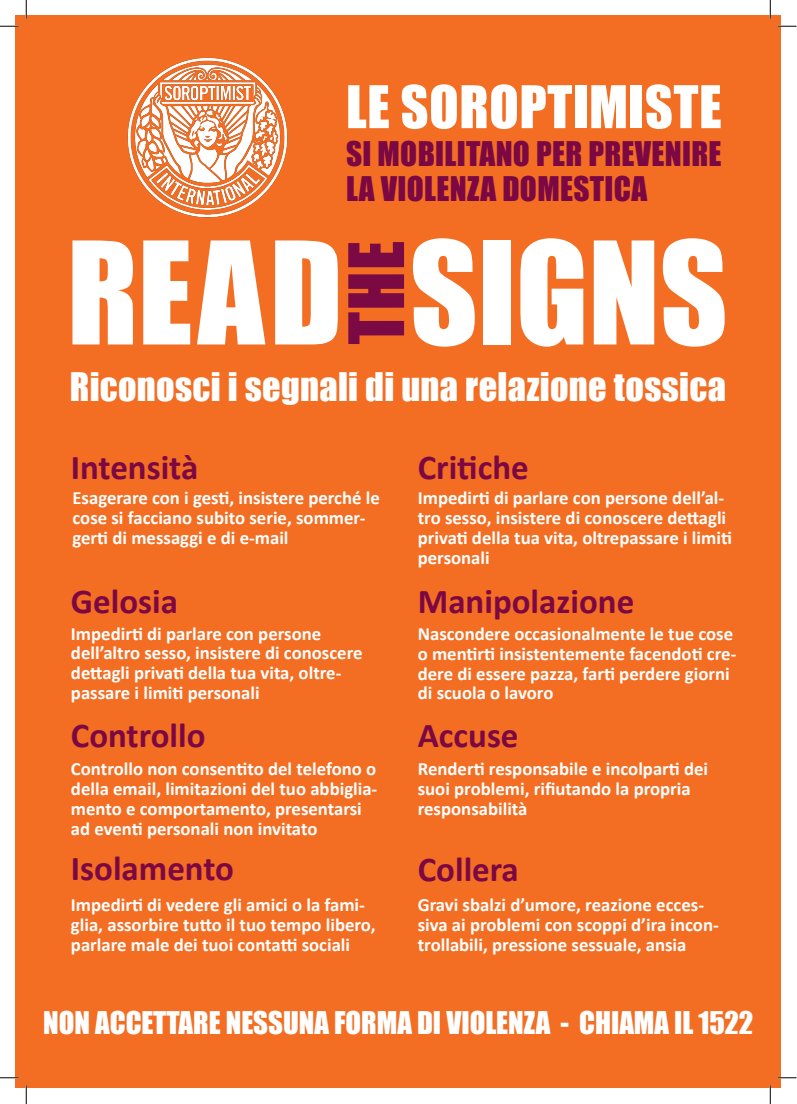
<style>
.page{position:relative;width:797px;height:1104px;background:#fff}
.page>*{position:absolute;margin:0;border:0;box-sizing:border-box;transform-origin:0 0}
.t1{font:54.38px "Impact";letter-spacing:.01em;color:#fff}
.t2{font:36.25px "Impact";letter-spacing:.01em;color:#fff}
.t3{font:700 35px "Calibri";color:#7b0843}
.t4{font:31.25px/35px "Impact";letter-spacing:.01em;color:#7b0843}
.t5{font:28.75px "Impact";color:#fff}
.t6{font:700 18.75px/20px "Calibri";color:#fff}
</style>
<div class="page">
<div style="left:16px;top:16px;width:764px;height:1072px;background:#f36e23"></div>
<img style="left:127px;top:57px;width:161px;height:161px">
<svg style="left:72px;top:240px;width:61px;height:104px;background:#fdebe1"></svg>
<svg style="left:143px;top:240px;width:47px;height:104px"></svg>
<svg style="left:197px;top:240px;width:68px;height:104px"></svg>
<svg style="left:275px;top:240px;width:63px;height:104px;background:#fdece3"></svg>
<svg style="left:413px;top:238px;width:61px;height:109px"></svg>
<div style="left:483px;top:240px;width:27px;height:104px;background:#fff"></div>
<svg style="left:520px;top:238px;width:63px;height:109px"></svg>
<svg style="left:593px;top:240px;width:61px;height:104px;background:#fdece3"></svg>
<svg style="left:662px;top:238px;width:62px;height:109px"></svg>
<svg style="left:348px;top:274px;width:56px;height:70px"></svg>
<svg style="left:348px;top:242px;width:56px;height:25px"></svg>
<svg style="left:0;top:25px;width:19px;height:2px"></svg>
<svg style="left:777px;top:25px;width:19px;height:2px"></svg>
<svg style="left:0;top:1077px;width:19px;height:1px"></svg>
<svg style="left:777px;top:1077px;width:19px;height:1px"></svg>
<svg style="left:25px;top:0;width:2px;height:19px"></svg>
<svg style="left:25px;top:1085px;width:2px;height:19px"></svg>
<svg style="left:769px;top:0;width:1px;height:19px"></svg>
<svg style="left:769px;top:1085px;width:1px;height:19px"></svg>
<p class="t1" style="left:346px;top:65px;width:377px">LE SOROPTIMISTE</p>
<p class="t4" style="left:346px;top:135px;width:377px">SI MOBILITANO PER PREVENIRE<br>LA VIOLENZA DOMESTICA</p>
<p class="t2" style="left:70px;top:358px;width:657px">Riconosci i segnali di una relazione tossica</p>
<p class="t3" style="left:71px;top:442px;width:129px">Intensità</p>
<p class="t3" style="left:417px;top:442px;width:112px">Critiche</p>
<p class="t6" style="left:417px;top:487px;width:315px">Impedirti di parlare con persone dell’al&shy;tro sesso, insistere di conoscere dettagli privati della tua vita, oltrepassare i limiti personali</p>
<p class="t6" style="left:72px;top:487px;width:309px">Esagerare con i gesti, insistere perché le cose si facciano subito serie, sommer&shy;gerti di messaggi e di e-mail</p>
<p class="t3" style="left:71px;top:576px;width:109px">Gelosia</p>
<p class="t3" style="left:417px;top:576px;width:218px">Manipolazione</p>
<p class="t6" style="left:71px;top:622px;width:293px">Impedirti di parlare con persone dell’altro sesso, insistere di conoscere dettagli privati della tua vita, oltre&shy;passare i limiti personali</p>
<p class="t6" style="left:417px;top:623px;width:320px">Nascondere occasionalmente le tue cose o mentirti insistentemente facendoti cre&shy;dere di essere pazza, farti perdere giorni di scuola o lavoro</p>
<p class="t3" style="left:71px;top:710px;width:136px">Controllo</p>
<p class="t3" style="left:417px;top:710px;width:102px">Accuse</p>
<p class="t6" style="left:71px;top:758px;width:308px">Controllo non consentito del telefono o della email, limitazioni del tuo abbiglia&shy;mento e comportamento, presentarsi ad eventi personali non invitato</p>
<p class="t6" style="left:417px;top:758px;width:292px">Renderti responsabile e incolparti dei suoi problemi, rifiutando la propria responsabilità</p>
<p class="t3" style="left:71px;top:844px;width:164px">Isolamento</p>
<p class="t3" style="left:417px;top:844px;width:103px">Collera</p>
<p class="t6" style="left:71px;top:894px;width:306px">Impedirti di vedere gli amici o la fami&shy;glia, assorbire tutto il tuo tempo libero, parlare male dei tuoi contatti sociali</p>
<p class="t6" style="left:417px;top:894px;width:302px">Gravi sbalzi d’umore, reazione ecces&shy;siva ai problemi con scoppi d’ira incon&shy;trollabili, pressione sessuale, ansia</p>
<p class="t5" style="left:43px;top:1001px;width:711px">NON ACCETTARE NESSUNA FORMA DI VIOLENZA - CHIAMA IL 1522</p>
</div>
